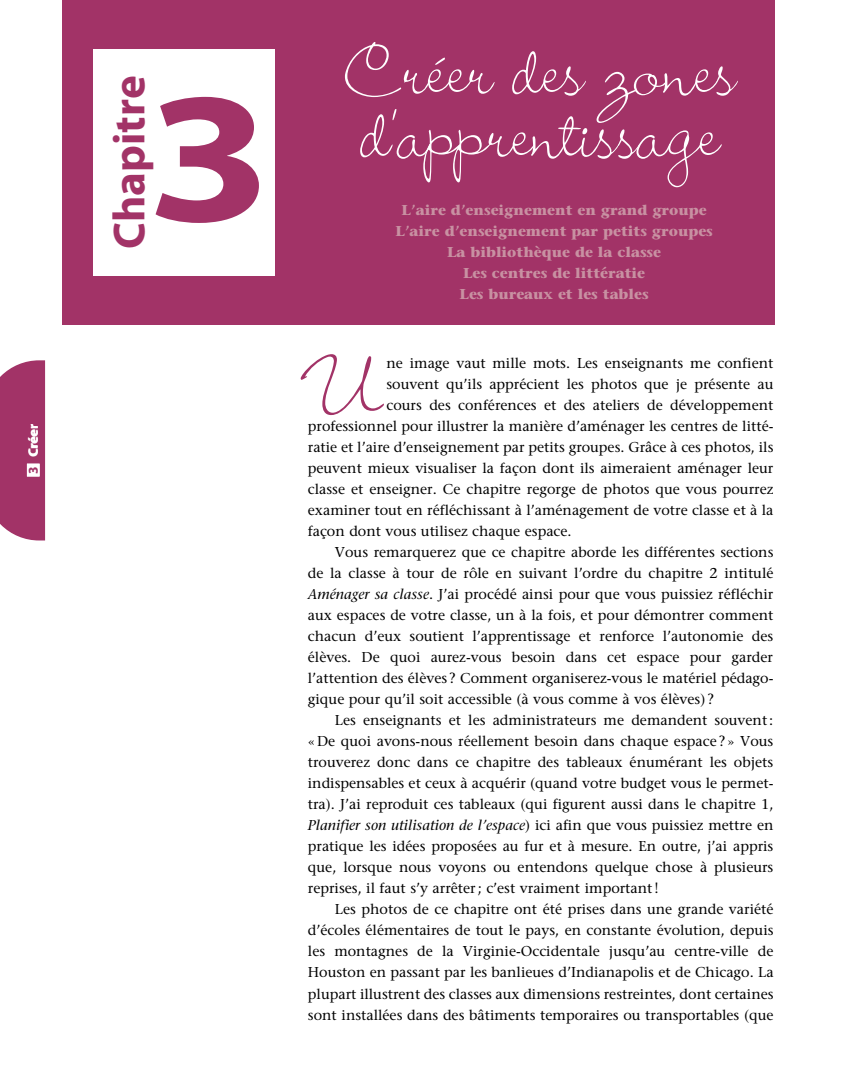
<style>
.page{position:relative;width:865px;height:1081px;background:#fff}
.page>*{position:absolute;margin:0;border:0;box-sizing:border-box;transform-origin:0 0}
.t1{font:700 187.5px "Myriad Pro";color:#a23367;scale:1.2 1}
.t2{font:300 110.4px "Wendy LP";color:#a23367}
.t3{font:300 90px "Wendy LP";color:#fff}
.t4{font:700 45px "Myriad Pro";color:#a23367}
.t5{font:14.25px "Stone Serif";color:#000}
.t6{font:700 14.25px/21px "Stone Serif";color:#c891a2;text-align:center}
.t7{font:italic 14.25px "Stone Serif";color:#000}
.t8{font:700 13.5px "Myriad Pro";color:#fff}
.t9{font:700 13.5px "Myriad Pro";color:#a23367}
.s1{font-style:italic}
.s2{font-style:normal}
</style>
<div class="page">
<div style="left:0;top:360px;width:45px;height:180px;background:#a23367"></div>
<div style="left:28px;top:465px;width:11px;height:10px;background:#fff"></div>
<div style="left:62px;top:0;width:712px;height:325px;background:#a23367"></div>
<div style="left:93px;top:49px;width:182px;height:227px;background:#fff"></div>
<p class="t8" style="left:28px;top:456px;width:34px;rotate:-90deg">Créer</p>
<p class="t9" style="left:28px;top:473px;width:9px;rotate:-90deg">3</p>
<h3 class="t4" style="left:112px;top:249px;width:175px;rotate:-90deg">Chapitre</h3>
<h1 class="t1" style="left:147px;top:87px;width:106px">3</h1>
<h3 class="t3" style="left:344px;top:11px;width:393px">Créer des zones</h3>
<h3 class="t3" style="left:361px;top:74px;width:360px">d’apprentissage</h3>
<p class="t6" style="left:395px;top:201px;width:319px">L’aire d’enseignement en grand groupe<br>L’aire d’enseignement par petits groupes<br>La bibliothèque de la classe<br>Les centres de littératie<br>Les bureaux et les tables</p>
<h2 class="t2" style="left:308px;top:307px;width:77px">U</h2>
<p class="t5" style="left:386px;top:357px;width:388px">ne image vaut mille mots. Les enseignants me confient</p>
<p class="t5" style="left:386px;top:378px;width:388px">souvent qu’ils apprécient les photos que je présente au</p>
<p class="t5" style="left:386px;top:399px;width:388px">cours des conférences et des ateliers de développement</p>
<p class="t5" style="left:308px;top:420px;width:467px">professionnel pour illustrer la manière d’aménager les centres de litté-</p>
<p class="t5" style="left:308px;top:441px;width:467px">ratie et l’aire d’enseignement par petits groupes. Grâce à ces photos, ils</p>
<p class="t5" style="left:308px;top:462px;width:467px">peuvent mieux visualiser la façon dont ils aimeraient aménager leur</p>
<p class="t5" style="left:308px;top:483px;width:467px">classe et enseigner. Ce chapitre regorge de photos que vous pourrez</p>
<p class="t5" style="left:308px;top:504px;width:467px">examiner tout en réfléchissant à l’aménagement de votre classe et à la</p>
<p class="t5" style="left:308px;top:525px;width:265px">façon dont vous utilisez chaque espace.</p>
<p class="t5" style="left:335px;top:546px;width:440px">Vous remarquerez que ce chapitre aborde les différentes sections</p>
<p class="t5" style="left:308px;top:567px;width:467px">de la classe à tour de rôle en suivant l’ordre du chapitre 2 intitulé</p>
<p class="t5" style="left:308px;top:588px;width:467px"><span class="s1">Aménager sa classe</span>. J’ai procédé ainsi pour que vous puissiez réfléchir</p>
<p class="t5" style="left:308px;top:609px;width:467px">aux espaces de votre classe, un à la fois, et pour démontrer comment</p>
<p class="t5" style="left:308px;top:630px;width:467px">chacun d’eux soutient l’apprentissage et renforce l’autonomie des</p>
<p class="t5" style="left:308px;top:651px;width:466px">élèves. De quoi aurez-vous besoin dans cet espace pour garder</p>
<p class="t5" style="left:308px;top:672px;width:467px">l’attention des élèves ? Comment organiserez-vous le matériel pédago-</p>
<p class="t5" style="left:308px;top:693px;width:407px">gique pour qu’il soit accessible (à vous comme à vos élèves) ?</p>
<p class="t5" style="left:335px;top:714px;width:440px">Les enseignants et les administrateurs me demandent souvent :</p>
<p class="t5" style="left:308px;top:735px;width:467px">« De quoi avons-nous réellement besoin dans chaque espace ? » Vous</p>
<p class="t5" style="left:308px;top:756px;width:467px">trouverez donc dans ce chapitre des tableaux énumérant les objets</p>
<p class="t5" style="left:308px;top:777px;width:467px">indispensables et ceux à acquérir (quand votre budget vous le permet-</p>
<p class="t5" style="left:308px;top:798px;width:467px">tra). J’ai reproduit ces tableaux (qui figurent aussi dans le chapitre 1,</p>
<p class="t7" style="left:308px;top:819px;width:467px">Planifier son utilisation de l’espace<span class="s2">) ici afin que vous puissiez mettre en</span></p>
<p class="t5" style="left:308px;top:840px;width:467px">pratique les idées proposées au fur et à mesure. En outre, j’ai appris</p>
<p class="t5" style="left:308px;top:861px;width:467px">que, lorsque nous voyons ou entendons quelque chose à plusieurs</p>
<p class="t5" style="left:308px;top:882px;width:352px">reprises, il faut s’y arrêter; c’est vraiment important !</p>
<p class="t5" style="left:335px;top:903px;width:440px">Les photos de ce chapitre ont été prises dans une grande variété</p>
<p class="t5" style="left:308px;top:924px;width:467px">d’écoles élémentaires de tout le pays, en constante évolution, depuis</p>
<p class="t5" style="left:308px;top:945px;width:467px">les montagnes de la Virginie-Occidentale jusqu’au centre-ville de</p>
<p class="t5" style="left:308px;top:966px;width:467px">Houston en passant par les banlieues d’Indianapolis et de Chicago. La</p>
<p class="t5" style="left:308px;top:987px;width:467px">plupart illustrent des classes aux dimensions restreintes, dont certaines</p>
<p class="t5" style="left:308px;top:1008px;width:467px">sont installées dans des bâtiments temporaires ou transportables (que</p>
</div>
